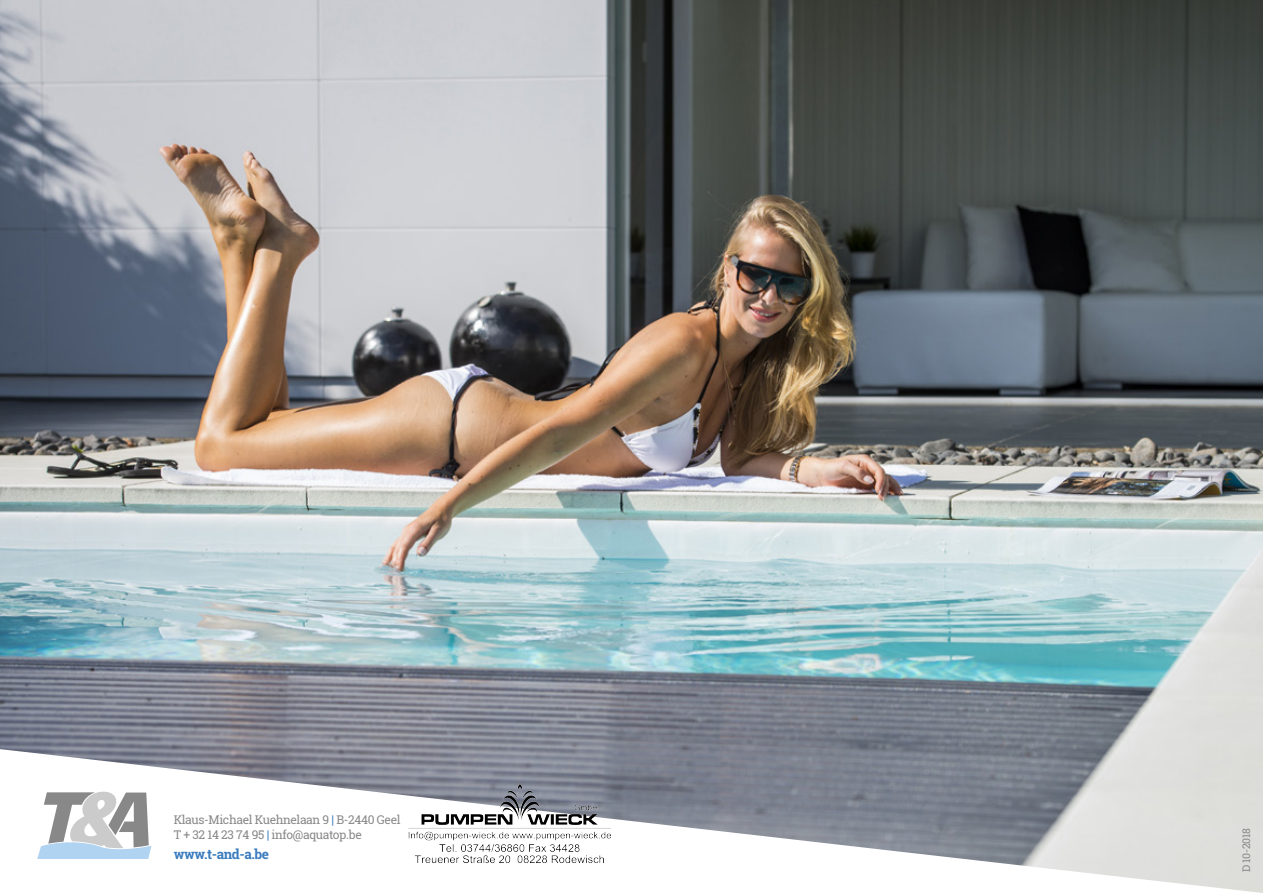
<style>
.page{position:relative;width:1263px;height:893px;background:#fff}
.page>*{position:absolute;margin:0;border:0;box-sizing:border-box;transform-origin:0 0}
.t1{font:700 13.5px "Roboto Slab";letter-spacing:-.03em;color:#3a7bbe}
.t2{font:12px/15px "Roboto Slab";letter-spacing:-.03em;color:#888}
.t3{font:10.5px "Roboto Slab";letter-spacing:-.03em;color:#888}
.s1{color:#3a7bbe}
</style>
<div class="page">
<img style="left:0;top:0;width:1263px;height:749px">
<svg style="left:0;top:749px;width:1263px;height:144px"></svg>
<svg style="left:37px;top:792px;width:114px;height:67px"></svg>
<img style="left:405px;top:785px;width:209px;height:79px">
<p class="t2" style="left:174px;top:812px;width:228px">Klaus-Michael Kuehnelaan 9 <span class="s1">|</span> B-2440 Geel<br>T + 32 14 23 74 95 <span class="s1">|</span> info@aquatop.be</p>
<p class="t1" style="left:174px;top:845px;width:97px">www.t-and-a.be</p>
<p class="t3" style="left:1239px;top:872px;width:45px;rotate:-90deg">D 10-2018</p>
</div>
